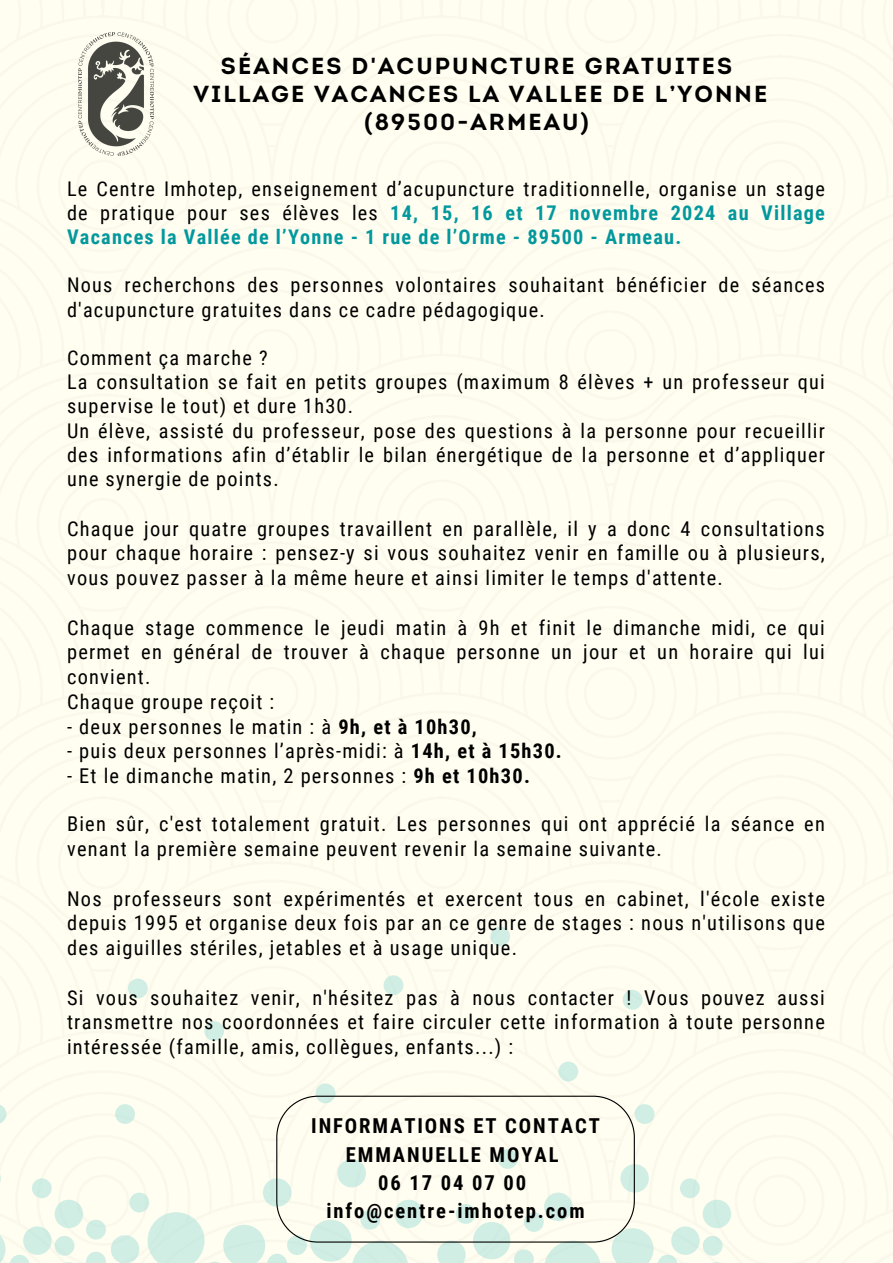
<style>
.page{position:relative;width:893px;height:1263px;background:#fffef0}
.page>*{position:absolute;margin:0;border:0;box-sizing:border-box;transform-origin:0 0}
.t1{font:700 23.17px/28.1px "Intro";letter-spacing:.09em;color:#000;text-align:center}
.t2{font:700 20.55px/28.3px "Roboto Condensed";letter-spacing:.095em;color:#000;text-align:center}
.t3{font:20.4px/24.8px "Roboto Condensed";letter-spacing:.06em;color:#000;text-align:justify}
.t4{font:20.25px/24.2px "Roboto Condensed";letter-spacing:.06em;color:#000;text-align:justify}
.s1{font-weight:700;color:#03989e}
.s2{font-weight:700}
</style>
<div class="page">
<svg style="left:0;top:1104px;width:6px;height:20px"></svg>
<svg style="left:514px;top:1249px;width:20px;height:14px"></svg>
<div style="left:634px;top:1104px;width:20px;height:20px;background:#d1eee5;border-radius:50%"></div>
<div style="left:622px;top:990px;width:20px;height:20px;background:#d1eee5;border-radius:50%"></div>
<div style="left:490px;top:927px;width:20px;height:19px;background:#d1eee5;border-radius:50%"></div>
<div style="left:558px;top:1061px;width:20px;height:20px;background:#d1eee5;border-radius:50%"></div>
<div style="left:204px;top:1021px;width:20px;height:20px;background:#d1eee5;border-radius:50%"></div>
<div style="left:128px;top:978px;width:20px;height:20px;background:#d1eee5;border-radius:50%"></div>
<svg style="left:473px;top:1222px;width:37px;height:37px"></svg>
<svg style="left:611px;top:1163px;width:120px;height:100px"></svg>
<svg style="left:310px;top:1220px;width:42px;height:41px"></svg>
<div style="left:383px;top:975px;width:20px;height:20px;background:#d1eee5;border-radius:50%"></div>
<svg style="left:315px;top:1083px;width:20px;height:20px"></svg>
<div style="left:129px;top:1192px;width:20px;height:20px;background:#d1eee5;border-radius:50%"></div>
<div style="left:287px;top:1235px;width:20px;height:20px;background:#d1eee5;border-radius:50%"></div>
<div style="left:115px;top:1104px;width:20px;height:20px;background:#d1eee5;border-radius:50%"></div>
<svg style="left:0;top:1163px;width:141px;height:100px"></svg>
<svg style="left:148px;top:1177px;width:145px;height:86px"></svg>
<svg style="left:436px;top:1242px;width:31px;height:21px"></svg>
<svg style="left:544px;top:1242px;width:57px;height:21px"></svg>
<svg style="left:352px;top:1242px;width:57px;height:21px"></svg>
<svg style="left:276px;top:1096px;width:358px;height:146px"></svg>
<img style="left:76px;top:30px;width:80px;height:129px">
<p class="t1" style="left:194px;top:54px;width:575px">SÉANCES D'ACUPUNCTURE GRATUITES<br>VILLAGE VACANCES LA VALLEE DE L’YONNE (89500-ARMEAU)</p>
<p class="t4" style="left:67px;top:177px;width:759px">Le Centre Imhotep, enseignement d’acupuncture traditionnelle, organise un stage de pratique pour ses élèves les <span class="s1">14, 15, 16 et 17 novembre 2024 au Village Vacances la Vallée de l’Yonne - 1 rue de l’Orme - 89500 - Armeau.</span></p>
<h1 class="t4" style="left:67px;top:273px;width:759px">Nous recherchons des personnes volontaires souhaitant bénéficier de séances d'acupuncture gratuites dans ce cadre pédagogique.</h1>
<p class="t4" style="left:67px;top:346px;width:202px">Comment ça marche ?</p>
<p class="t4" style="left:67px;top:370px;width:759px">La consultation se fait en petits groupes (maximum 8 élèves + un professeur qui supervise le tout) et dure 1h30.</p>
<p class="t4" style="left:67px;top:419px;width:759px">Un élève, assisté du professeur, pose des questions à la personne pour recueillir des informations afin d’établir le bilan énergétique de la personne et d’appliquer une synergie de points.</p>
<p class="t3" style="left:67px;top:516px;width:759px">Chaque jour quatre groupes travaillent en parallèle, il y a donc 4 consultations pour chaque horaire : pensez-y si vous souhaitez venir en famille ou à plusieurs, vous pouvez passer à la même heure et ainsi limiter le temps d'attente.</p>
<p class="t3" style="left:67px;top:615px;width:759px">Chaque stage commence le jeudi matin à 9h et finit le dimanche midi, ce qui permet en général de trouver à chaque personne un jour et un horaire qui lui convient.</p>
<p class="t3" style="left:67px;top:689px;width:209px">Chaque groupe reçoit :</p>
<p class="t3" style="left:67px;top:714px;width:411px">- deux personnes le matin : à <span class="s2">9h, et à 10h30,</span></p>
<p class="t3" style="left:67px;top:739px;width:496px">- puis deux personnes l’après-midi: à <span class="s2">14h, et à 15h30.</span></p>
<p class="t3" style="left:67px;top:764px;width:464px">- Et le dimanche matin, 2 personnes : <span class="s2">9h et 10h30.</span></p>
<p class="t3" style="left:67px;top:812px;width:759px">Bien sûr, c'est totalement gratuit. Les personnes qui ont apprécié la séance en venant la première semaine peuvent revenir la semaine suivante.</p>
<p class="t3" style="left:67px;top:886px;width:759px">Nos professeurs sont expérimentés et exercent tous en cabinet, l'école existe depuis 1995 et organise deux fois par an ce genre de stages : nous n'utilisons que des aiguilles stériles, jetables et à usage unique.</p>
<p class="t3" style="left:67px;top:985px;width:759px">Si vous souhaitez venir, n'hésitez pas à nous contacter ! Vous pouvez aussi transmettre nos coordonnées et faire circuler cette information à toute personne intéressée (famille, amis, collègues, enfants...) :</p>
<p class="t2" style="left:311px;top:1112px;width:290px">INFORMATIONS ET CONTACT<br>EMMANUELLE MOYAL<br>06 17 04 07 00 info@centre-imhotep.com</p>
</div>
